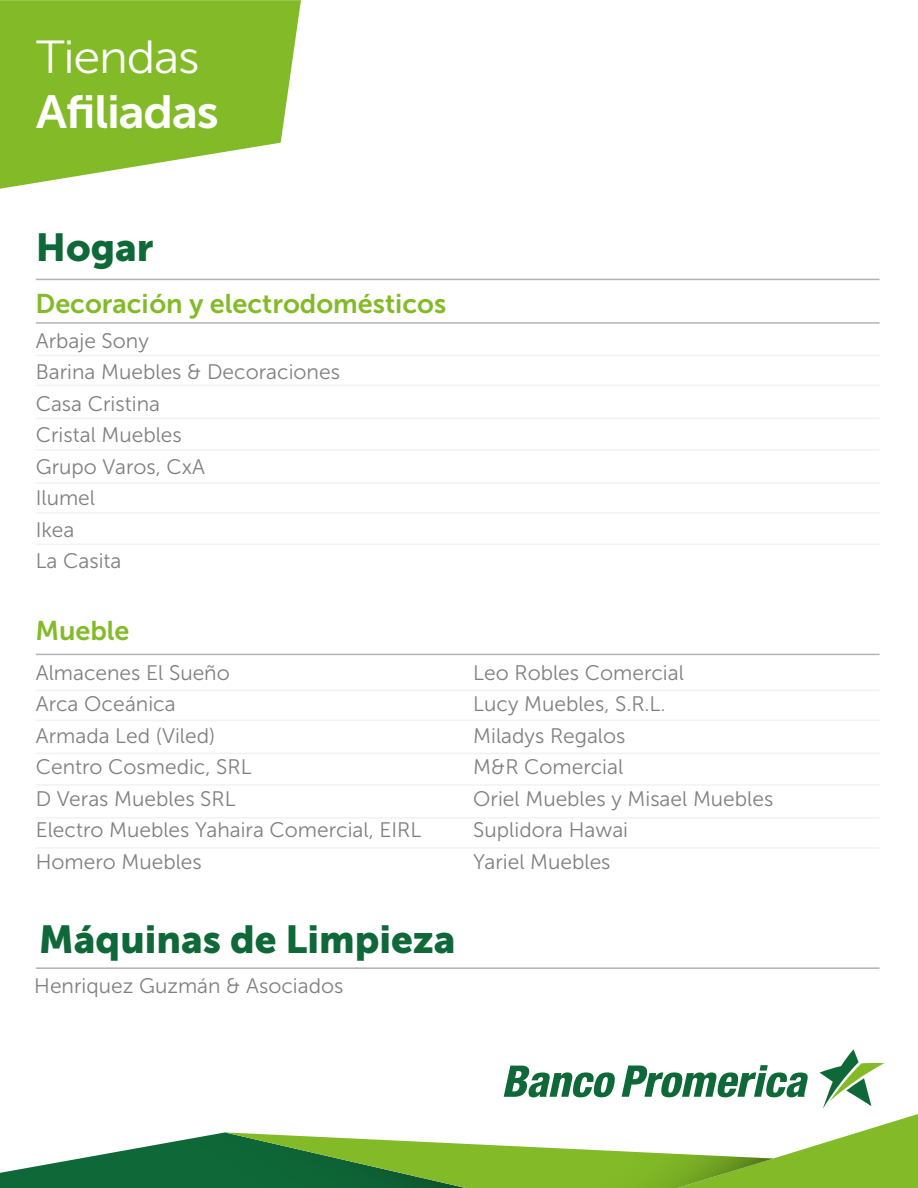
<style>
.page{position:relative;width:918px;height:1188px;background:#fff}
.page>*{position:absolute;margin:0;border:0;box-sizing:border-box;transform-origin:0 0}
.t1{font:46.35px "Museo Sans 700";letter-spacing:-.025em;color:#fff;scale:1.05 1}
.t2{font:46.35px "Museo Sans 300";letter-spacing:-.025em;color:#fff;scale:1.05 1}
.t3{font:38.85px "Museo Sans 900";color:#0f6838}
.t4{font:27px "Museo Sans 700";color:#82bb27}
.t5{font:21px/31.5px "Museo Sans 300";color:#808080}
</style>
<div class="page">
<hr style="left:36px;top:967px;width:844px;height:2px;background:#b3b3b3">
<svg style="left:0;top:0;width:301px;height:189px;background:#94c546"></svg>
<svg style="left:0;top:1049px;width:918px;height:139px"></svg>
<hr style="left:36px;top:279px;width:844px;height:1px;background:#b3b3b3">
<hr style="left:36px;top:322px;width:844px;height:2px;background:#b3b3b3">
<hr style="left:36px;top:654px;width:844px;height:1px;background:#b3b3b3">
<hr style="left:36px;top:355px;width:844px;height:1px;background:#f2f2f2">
<hr style="left:36px;top:385px;width:844px;height:1px;background:#f2f2f2">
<hr style="left:36px;top:418px;width:844px;height:1px;background:#f2f2f2">
<hr style="left:36px;top:449px;width:844px;height:2px;background:#f2f2f2">
<hr style="left:36px;top:482px;width:844px;height:2px;background:#f2f2f2">
<hr style="left:36px;top:512px;width:844px;height:2px;background:#f2f2f2">
<hr style="left:36px;top:544px;width:844px;height:1px;background:#f2f2f2">
<hr style="left:36px;top:690px;width:844px;height:1px;background:#f2f2f2">
<hr style="left:36px;top:720px;width:844px;height:1px;background:#f2f2f2">
<hr style="left:36px;top:753px;width:844px;height:1px;background:#f2f2f2">
<hr style="left:36px;top:784px;width:844px;height:2px;background:#f2f2f2">
<hr style="left:36px;top:817px;width:844px;height:2px;background:#f2f2f2">
<hr style="left:36px;top:847px;width:844px;height:2px;background:#f2f2f2">
<h1 class="t2" style="left:36px;top:32px;width:157px">Tiendas</h1>
<h1 class="t1" style="left:36px;top:86px;width:175px">Afiliadas</h1>
<h2 class="t3" style="left:36px;top:226px;width:119px">Hogar</h2>
<p class="t4" style="left:35px;top:288px;width:412px">Decoración y electrodomésticos</p>
<p class="t5" style="left:36px;top:325px;width:306px">Arbaje Sony<br>Barina Muebles &amp; Decoraciones<br>Casa Cristina<br>Cristal Muebles<br>Grupo Varos, CxA<br>Ilumel<br>Ikea<br>La Casita</p>
<p class="t4" style="left:35px;top:615px;width:96px">Mueble</p>
<p class="t5" style="left:36px;top:657px;width:387px">Almacenes El Sueño<br>Arca Oceánica<br>Armada Led (Viled)<br>Centro Cosmedic, SRL<br>D Veras Muebles SRL<br>Electro Muebles Yahaira Comercial, EIRL<br>Homero Muebles</p>
<p class="t5" style="left:473px;top:657px;width:302px">Leo Robles Comercial<br>Lucy Muebles, S.R.L.<br>Miladys Regalos<br>M&amp;R Comercial<br>Oriel Muebles y Misael Muebles<br>Suplidora Hawai<br>Yariel Muebles</p>
<h2 class="t3" style="left:39px;top:917px;width:418px">Máquinas de Limpieza</h2>
<p class="t5" style="left:34px;top:971px;width:311px">Henriquez Guzmán &amp; Asociados</p>
</div>
